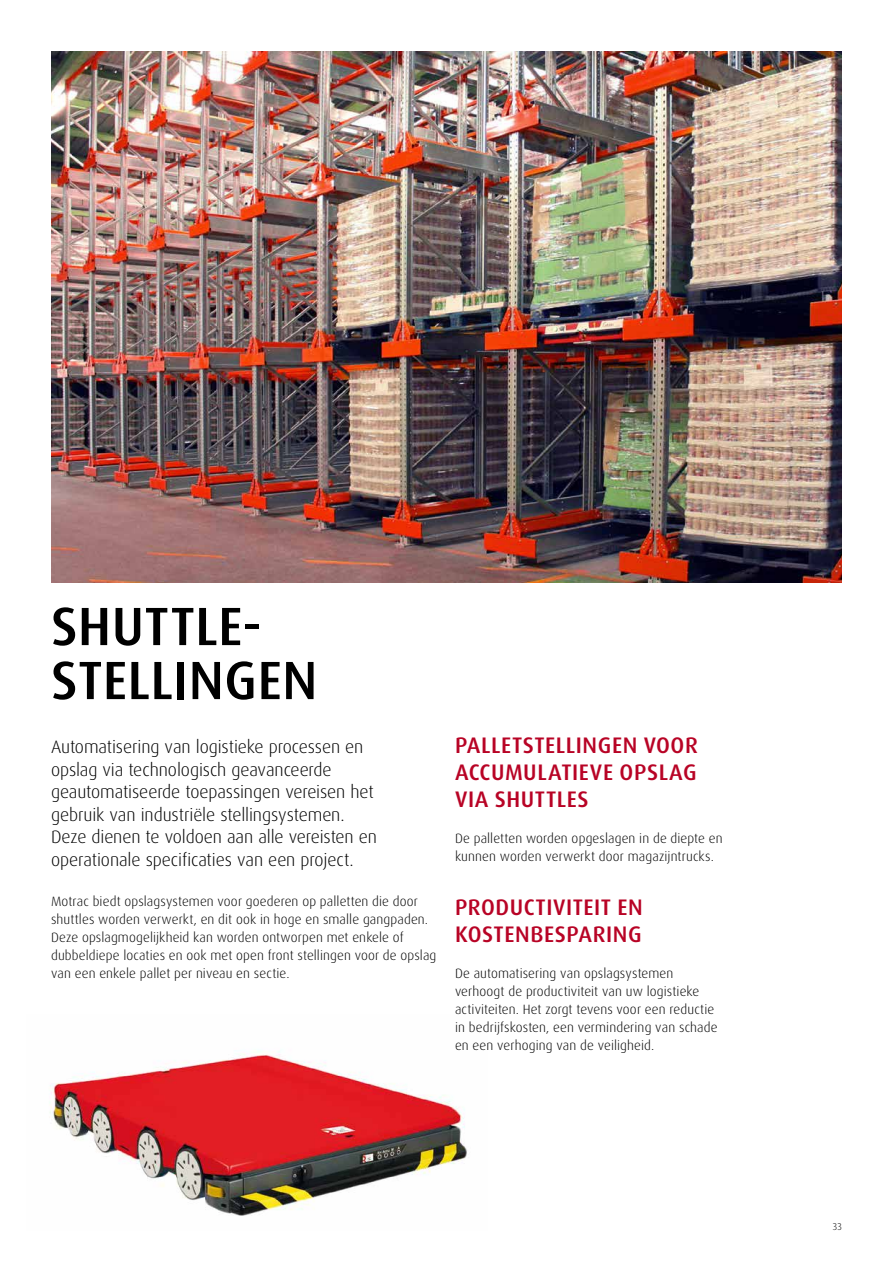
<style>
.page{position:relative;width:893px;height:1263px;background:#fff}
.page>*{position:absolute;margin:0;border:0;box-sizing:border-box;transform-origin:0 0}
.t1{font:500 54px/54px "Dax Pro";letter-spacing:.005em;color:#000}
.t2{font:500 22.5px/27px "Dax Pro";letter-spacing:.025em;color:#b80325;text-align:justify}
.t3{font:300 18px/22.5px "Dax Pro";letter-spacing:-.005em;color:#000}
.t4{font:300 13.5px/18px "Dax Pro";letter-spacing:.01em;color:#000}
.t5{font:300 9.75px "Dax Pro";color:#000}
</style>
<div class="page">
<img style="left:51px;top:51px;width:791px;height:532px">
<img style="left:49px;top:1051px;width:418px;height:165px">
<h1 class="t1" style="left:51px;top:600px;width:268px">SHUTTLE-<br>STELLINGEN</h1>
<p class="t3" style="left:51px;top:736px;width:327px">Automatisering van logistieke processen en opslag via technologisch geavanceerde geautomatiseerde toepassingen vereisen het gebruik van industriële stellingsystemen.<br>Deze dienen te voldoen aan alle vereisten en operationale specificaties van een project.</p>
<p class="t4" style="left:51px;top:892px;width:387px">Motrac biedt opslagsystemen voor goederen op palletten die door shuttles worden verwerkt, en dit ook in hoge en smalle gangpaden.<br>Deze opslagmogelijkheid kan worden ontworpen met enkele of dubbeldiepe locaties en ook met open front stellingen voor de opslag van een enkele pallet per niveau en sectie.</p>
<h2 class="t2" style="left:455px;top:732px;width:244px">PALLETSTELLINGEN VOOR ACCUMULATIEVE OPSLAG VIA SHUTTLES</h2>
<p class="t4" style="left:455px;top:829px;width:269px">De palletten worden opgeslagen in de diepte en kunnen worden verwerkt door magazijntrucks.</p>
<h2 class="t2" style="left:455px;top:894px;width:189px">PRODUCTIVITEIT EN<br>KOSTENBESPARING</h2>
<p class="t4" style="left:455px;top:964px;width:264px">De automatisering van opslagsystemen verhoogt de productiviteit van uw logistieke activiteiten. Het zorgt tevens voor een reductie in bedrijfskosten, een vermindering van schade en een verhoging van de veiligheid.</p>
<p class="t5" style="left:833px;top:1220px;width:11px">33</p>
</div>
